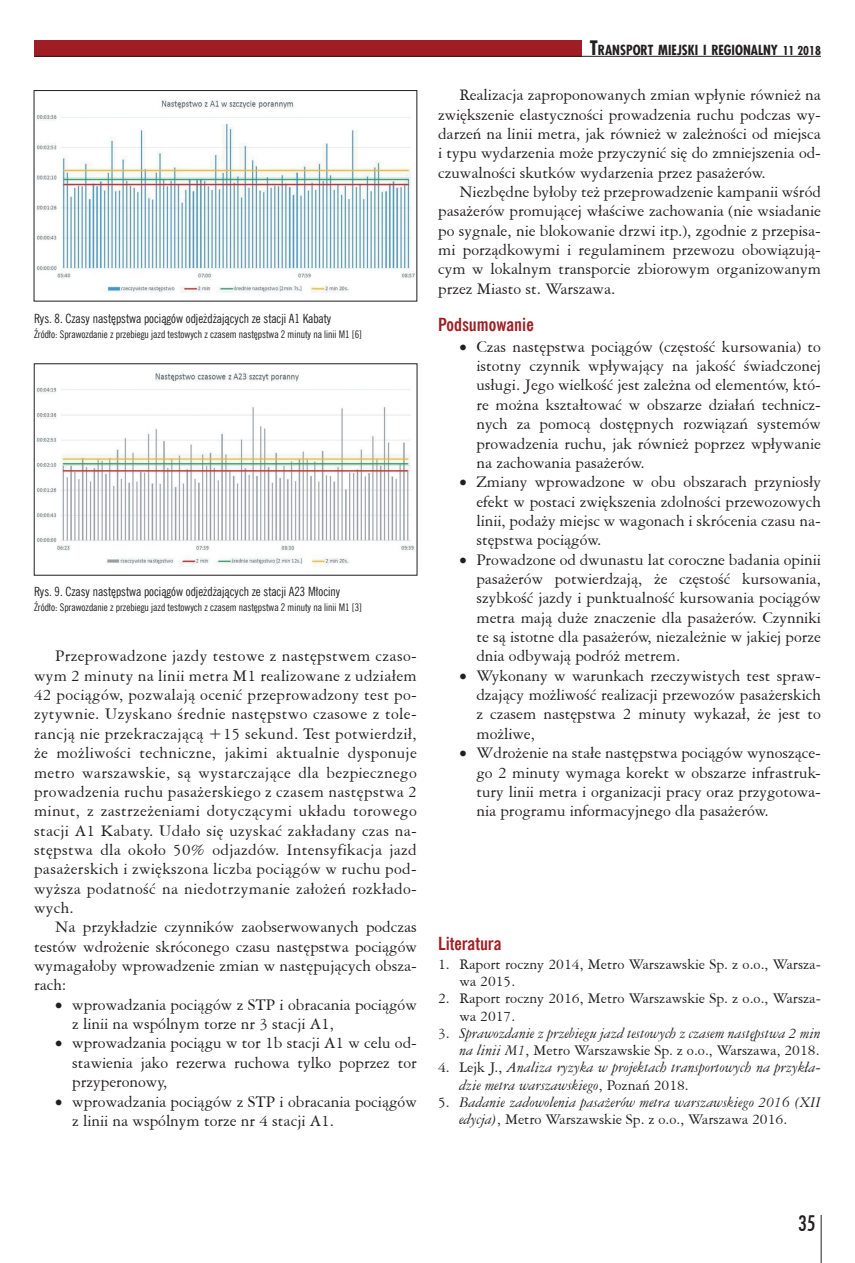
<style>
.page{position:relative;width:855px;height:1263px;background:#fff}
.page>*{position:absolute;margin:0;border:0;box-sizing:border-box;transform-origin:0 0}
.t1{font:21px "Fujiyama";color:#231f20}
.t2{font:700 18px "News Goth Cn EU";color:#a01e23}
.t3{font:17.25px/19.4px "American Garamond L2";color:#231f20;text-align:justify}
.t4{font:italic 15.75px/17.2px "American Garamond L2";color:#231f20}
.t5{font:15.75px/17.2px "American Garamond L2";color:#231f20}
.t6{font:700 13.65px "Fujiyama";color:#231f20}
.t7{font:12.75px "News Goth Cn EU";color:#231f20}
.t8{font:10.5px "News Goth Cn EU";color:#231f20}
.s1{font-size:19.5px}
.s2{font-size:12px}
.s3{font-style:normal}
</style>
<div class="page">
<div style="left:34px;top:40px;width:547px;height:16px;background:#a01e23"></div>
<hr style="left:34px;top:56px;width:787px;height:1px;background:#231f20">
<hr style="left:821px;top:1215px;width:1px;height:48px;background:#231f20">
<img style="left:36px;top:100px;width:379px;height:193px">
<div style="left:34px;top:90px;width:383px;height:211px;border:1px solid #231f20"></div>
<img style="left:36px;top:372px;width:378px;height:194px">
<p class="t7" style="left:34px;top:311px;width:299px">Rys. 8. Czasy następstwa pociągów odjeżdżających ze stacji A1 Kabaty</p>
<p class="t8" style="left:34px;top:328px;width:329px">Źródło: Sprawozdanie z przebiegu jazd testowych z czasem następstwa 2 minuty na linii M1 [6]</p>
<p class="t7" style="left:34px;top:584px;width:308px">Rys. 9. Czasy następstwa pociągów odjeżdżających ze stacji A23 Młociny</p>
<p class="t8" style="left:34px;top:601px;width:329px">Źródło: Sprawozdanie z przebiegu jazd testowych z czasem następstwa 2 minuty na linii M1 [3]</p>
<p class="t3" style="left:34px;top:646px;width:384px;text-indent:21px">Przeprowadzone jazdy testowe z następstwem czaso&shy;wym 2 minuty na linii metra M1 realizowane z udziałem 42 pociągów, pozwalają ocenić przeprowadzony test po&shy;zytywnie. Uzyskano średnie następstwo czasowe z tole&shy;rancją nie przekraczającą +15 sekund. Test potwierdził, że możliwości techniczne, jakimi aktualnie dysponuje metro warszawskie, są wystarczające dla bezpiecznego prowadzenia ruchu pasażerskiego z czasem następstwa 2 minut, z zastrzeżeniami dotyczącymi układu torowego stacji A1 Kabaty. Udało się uzyskać zakładany czas na&shy;stępstwa dla około 50% odjazdów. Intensyfikacja jazd pasażerskich i zwiększona liczba pociągów w ruchu pod&shy;wyższa podatność na niedotrzymanie założeń rozkłado&shy;wych.</p>
<p class="t3" style="left:34px;top:917px;width:384px;text-indent:21px">Na przykładzie czynników zaobserwowanych podczas testów wdrożenie skróconego czasu następstwa pociągów wymagałoby wprowadzenie zmian w następujących obsza&shy;rach:</p>
<p class="t3" style="left:72px;top:994px;width:346px;text-indent:-17px">• wprowadzania pociągów z STP i obracania pociągów z linii na wspólnym torze nr 3 stacji A1,</p>
<p class="t3" style="left:72px;top:1033px;width:346px;text-indent:-17px">• wprowadzania pociągu w tor 1b stacji A1 w celu od&shy;stawienia jako rezerwa ruchowa tylko poprzez tor przyperonowy,</p>
<p class="t3" style="left:72px;top:1091px;width:346px;text-indent:-17px">• wprowadzania pociągów z STP i obracania pociągów z linii na wspólnym torze nr 4 stacji A1.</p>
<p class="t6" style="left:590px;top:41px;width:233px"><span class="s1">T</span>RANSPORT MIEJSKI I REGIONALNY <span class="s2">11 2018</span></p>
<p class="t3" style="left:438px;top:85px;width:384px;text-indent:21px">Realizacja zaproponowanych zmian wpłynie również na zwiększenie elastyczności prowadzenia ruchu podczas wy&shy;darzeń na linii metra, jak również w zależności od miejsca i typu wydarzenia może przyczynić się do zmniejszenia od&shy;czuwalności skutków wydarzenia przez pasażerów.</p>
<p class="t3" style="left:438px;top:182px;width:384px;text-indent:21px">Niezbędne byłoby też przeprowadzenie kampanii wśród pasażerów promującej właściwe zachowania (nie wsiadanie po sygnale, nie blokowanie drzwi itp.), zgodnie z przepisa&shy;mi porządkowymi i regulaminem przewozu obowiązują&shy;cym w lokalnym transporcie zbiorowym organizowanym przez Miasto st. Warszawa.</p>
<p class="t2" style="left:438px;top:313px;width:97px">Podsumowanie</p>
<p class="t3" style="left:476px;top:336px;width:346px;text-indent:-17px">• Czas następstwa pociągów (częstość kursowania) to istotny czynnik wpływający na jakość świadczonej usługi. Jego wielkość jest zależna od elementów, któ&shy;re można kształtować w obszarze działań technicz&shy;nych za pomocą dostępnych rozwiązań systemów prowadzenia ruchu, jak również poprzez wpływanie na zachowania pasażerów.</p>
<p class="t3" style="left:476px;top:472px;width:346px;text-indent:-17px">• Zmiany wprowadzone w obu obszarach przyniosły efekt w postaci zwiększenia zdolności przewozowych linii, podaży miejsc w wagonach i skrócenia czasu na&shy;stępstwa pociągów.</p>
<p class="t3" style="left:476px;top:549px;width:346px;text-indent:-17px">• Prowadzone od dwunastu lat coroczne badania opinii pasażerów potwierdzają, że częstość kursowania, szybkość jazdy i punktualność kursowania pociągów metra mają duże znaczenie dla pasażerów. Czynniki te są istotne dla pasażerów, niezależnie w jakiej porze dnia odbywają podróż metrem.</p>
<p class="t3" style="left:476px;top:665px;width:346px;text-indent:-17px">• Wykonany w warunkach rzeczywistych test spraw&shy;dzający możliwość realizacji przewozów pasażerskich z czasem następstwa 2 minuty wykazał, że jest to możliwe,</p>
<p class="t3" style="left:476px;top:743px;width:346px;text-indent:-17px">• Wdrożenie na stałe następstwa pociągów wynoszące&shy;go 2 minuty wymaga korekt w obszarze infrastruk&shy;tury linii metra i organizacji pracy oraz przygotowa&shy;nia programu informacyjnego dla pasażerów.</p>
<p class="t2" style="left:438px;top:933px;width:65px">Literatura</p>
<p class="t5" style="left:459px;top:955px;width:362px;text-indent:-21px">1. Raport roczny 2014, Metro Warszawskie Sp. z o.o., Warsza&shy;wa 2015.</p>
<p class="t5" style="left:459px;top:989px;width:362px;text-indent:-21px">2. Raport roczny 2016, Metro Warszawskie Sp. z o.o., Warsza&shy;wa 2017.</p>
<p class="t4" style="left:438px;top:1024px;width:384px;text-align:right"><span class="s3">3.</span> Sprawozdanie z przebiegu jazd testowych z czasem następstwa 2 min na linii M1<span class="s3">, Metro Warszawskie Sp. z o.o., Warszawa, 2018.</span></p>
<p class="t4" style="left:459px;top:1059px;width:363px;text-indent:-21px"><span class="s3">4. Lejk J.,</span> Analiza ryzyka w projektach transportowych na przykła&shy;dzie metra warszawskiego<span class="s3">, Poznań 2018.</span></p>
<p class="t4" style="left:459px;top:1093px;width:363px;text-indent:-21px"><span class="s3">5.</span> Badanie zadowolenia pasażerów metra warszawskiego 2016 (XII edycja)<span class="s3">, Metro Warszawskie Sp. z o.o., Warszawa 2016.</span></p>
<p class="t1" style="left:798px;top:1210px;width:19px">35</p>
</div>
